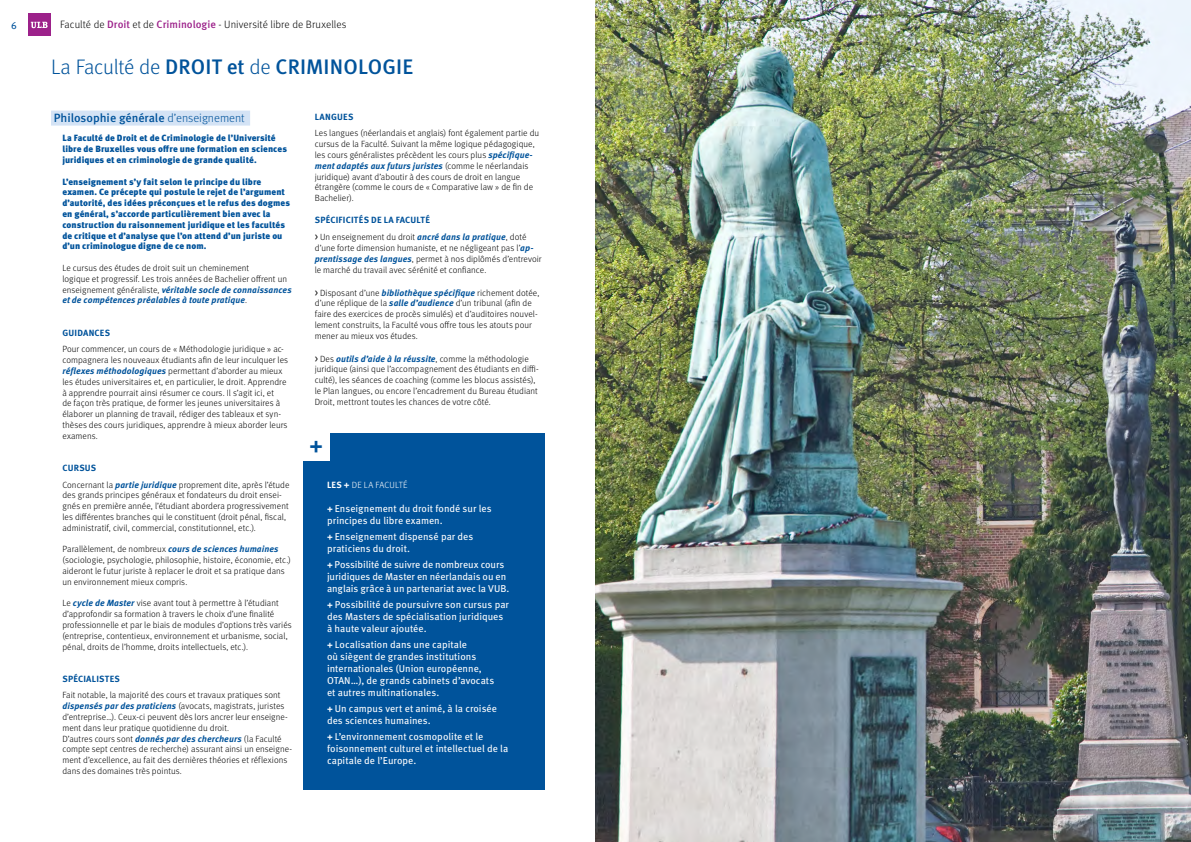
<style>
.page{position:relative;width:1191px;height:842px;background:#fff}
.page>*{position:absolute;margin:0;border:0;box-sizing:border-box;transform-origin:0 0}
.t1{font:500 21px "Meta OT";letter-spacing:.005em;color:#00539b}
.t2{font:700 21px "Meta OT";color:#00539b}
.t3{font:500 12px "Meta OT";color:#00539b}
.t4{font:300 10.6px "Meta OT";letter-spacing:.005em;color:#000}
.t5{font:10px/12px "Meta OT";color:#fff}
.t6{font:10px "Meta OT";color:#00539b}
.t7{font:300 9px/10.8px "Meta OT";letter-spacing:.005em;color:#000}
.t8{font:900 9px/10.8px "Meta OT";letter-spacing:.005em;color:#00539b}
.t9{font:700 9px "Meta OT";letter-spacing:.025em;color:#00539b}
.t10{font:300 9px "Meta OT";letter-spacing:.02em;color:#fff}
.s1{font-weight:500;color:#9c218a}
.s2{font-weight:300}
.s3{font-weight:700;font-style:italic;color:#00539b}
.s4{font-weight:700;color:#00539b}
.s5{font-family:"Meta OT Norm";font-weight:400;font-size:10px}
.s6{font-weight:700}
.s7{font-weight:700;font-size:9px}
</style>
<div class="page">
<div style="left:28px;top:14px;width:22px;height:22px;background:#9c218a"></div>
<svg style="left:31px;top:22px;width:17px;height:6px"></svg>
<div style="left:51px;top:111px;width:199px;height:15px;background:#d4e3f5"></div>
<div style="left:303px;top:433px;width:241px;height:357px;background:#00539b"></div>
<div style="left:302px;top:433px;width:28px;height:28px;background:#fff"></div>
<img style="left:595px;top:0;width:596px;height:842px">
<p class="t6" style="left:11px;top:19px;width:7px">6</p>
<p class="t4" style="left:60px;top:19px;width:288px">Faculté de <span class="s1">Droit</span> et de <span class="s1">Criminologie</span> - Université libre de Bruxelles</p>
<h1 class="t1" style="left:51px;top:54px;width:364px"><span class="s2">La Faculté de</span> DROIT et <span class="s2">de</span> CRIMINOLOGIE</h1>
<h2 class="t3" style="left:54px;top:110px;width:192px">Philosophie générale <span class="s2">d’enseignement</span></h2>
<p class="t8" style="left:62px;top:133px;width:226px">La Faculté de Droit et de Criminologie de l’Université libre de Bruxelles vous offre une formation en sciences juridiques et en criminologie de grande qualité.</p>
<p class="t8" style="left:62px;top:176px;width:229px">L’enseignement s’y fait selon le principe du libre examen. Ce précepte qui postule le rejet de l’argument d’autorité, des idées préconçues et le refus des dogmes en général, s’accorde particulièrement bien avec la construction du raisonnement juridique et les facultés de critique et d’analyse que l’on attend d’un juriste ou d’un criminologue digne de ce nom.</p>
<p class="t7" style="left:62px;top:263px;width:231px">Le cursus des études de droit suit un cheminement<br>logique et progressif. Les trois années de Bachelier offrent un enseignement généraliste, <span class="s3">véritable socle de connaissances et de compétences préalables à toute pratique</span>.</p>
<p class="t9" style="left:62px;top:327px;width:49px">GUIDANCES</p>
<p class="t7" style="left:62px;top:344px;width:227px">Pour commencer, un cours de « Méthodologie juridique » ac&shy;compagnera les nouveaux étudiants afin de leur inculquer les <span class="s3">réflexes méthodologiques</span> permettant d’aborder au mieux les études universitaires et, en particulier, le droit. Apprendre à apprendre pourrait ainsi résumer ce cours. Il s’agit ici, et<br>de façon très pratique, de former les jeunes universitaires à élaborer un planning de travail, rédiger des tableaux et syn&shy;thèses des cours juridiques, apprendre à mieux aborder leurs examens.</p>
<p class="t7" style="left:62px;top:460px;width:229px;line-height:16.5px"><span class="s4">CURSUS<br></span>Concernant la <span class="s3">partie juridique</span> proprement dite, après l’étude</p>
<p class="t7" style="left:62px;top:490px;width:228px">des grands principes généraux et fondateurs du droit ensei&shy;gnés en première année, l’étudiant abordera progressivement les différentes branches qui le constituent (droit pénal, fiscal, administratif, civil, commercial, constitutionnel, etc.).</p>
<p class="t7" style="left:62px;top:544px;width:230px">Parallèlement, de nombreux <span class="s3">cours de sciences humaines </span>(sociologie, psychologie, philosophie, histoire, économie, etc.) aideront le futur juriste à replacer le droit et sa pratique dans un environnement mieux compris.</p>
<p class="t7" style="left:62px;top:598px;width:231px">Le <span class="s3">cycle de Master</span> vise avant tout à permettre à l’étudiant d’approfondir sa formation à travers le choix d’une finalité professionnelle et par le biais de modules d’options très variés (entreprise, contentieux, environnement et urbanisme, social, pénal, droits de l’homme, droits intellectuels, etc.).</p>
<p class="t9" style="left:62px;top:673px;width:59px">SPÉCIALISTES</p>
<p class="t7" style="left:62px;top:690px;width:231px">Fait notable, la majorité des cours et travaux pratiques sont <span class="s3">dispensés par des praticiens</span> (avocats, magistrats, juristes d’entreprise…). Ceux-ci peuvent dès lors ancrer leur enseigne&shy;ment dans leur pratique quotidienne du droit.<br>D’autres cours sont <span class="s3">donnés par des chercheurs</span> (la Faculté compte sept centres de recherche) assurant ainsi un enseigne&shy;ment d’excellence, au fait des dernières théories et réflexions dans des domaines très pointus.</p>
<p class="t9" style="left:315px;top:111px;width:40px">LANGUES</p>
<p class="t7" style="left:315px;top:128px;width:226px">Les langues (néerlandais et anglais) font également partie du cursus de la Faculté. Suivant la même logique pédagogique, les cours généralistes précèdent les cours plus <span class="s3">spécifique&shy;ment adaptés aux futurs juristes</span> (comme le néerlandais juridique) avant d’aboutir à des cours de droit en langue étrangère (comme le cours de « Comparative law » de fin de Bachelier).</p>
<p class="t7" style="left:315px;top:211px;width:213px;line-height:17.7px"><span class="s4">SPÉCIFICITÉS DE LA FACULTÉ<br></span><span class="s5">&gt;</span> Un enseignement du droit <span class="s3">ancré dans la pratique</span>, doté</p>
<p class="t7" style="left:315px;top:243px;width:228px">d’une forte dimension humaniste, et ne négligeant pas l’<span class="s3">ap&shy;prentissage des langues</span>, permet à nos diplômés d’entrevoir le marché du travail avec sérénité et confiance.</p>
<p class="t7" style="left:315px;top:287px;width:226px"><span class="s5">&gt;</span> Disposant d’une <span class="s3">bibliothèque spécifique</span> richement dotée, d’une réplique de la <span class="s3">salle d’audience</span> d’un tribunal (afin de faire des exercices de procès simulés) et d’auditoires nouvel&shy;lement construits, la Faculté vous offre tous les atouts pour mener au mieux vos études.</p>
<p class="t7" style="left:315px;top:353px;width:225px"><span class="s5">&gt;</span> Des <span class="s3">outils d’aide à la réussite</span>, comme la méthodologie juridique (ainsi que l’accompagnement des étudiants en diffi&shy;culté), les séances de coaching (comme les blocus assistés), le Plan langues, ou encore l’encadrement du Bureau étudiant Droit, mettront toutes les chances de votre côté.</p>
<h1 class="t2" style="left:309px;top:433px;width:15px">+</h1>
<p class="t10" style="left:327px;top:480px;width:82px"><span class="s6">LES +</span> DE LA FACULTÉ</p>
<p class="t5" style="left:327px;top:503px;width:166px"><span class="s7">+</span> Enseignement du droit fondé sur les principes du libre examen.</p>
<p class="t5" style="left:327px;top:531px;width:148px"><span class="s7">+</span> Enseignement dispensé par des praticiens du droit.</p>
<p class="t5" style="left:327px;top:559px;width:184px"><span class="s7">+</span> Possibilité de suivre de nombreux cours juridiques de Master en néerlandais ou en anglais grâce à un partenariat avec la VUB.</p>
<p class="t5" style="left:327px;top:599px;width:183px"><span class="s7">+</span> Possibilité de poursuivre son cursus par des Masters de spécialisation juridiques à haute valeur ajoutée.</p>
<p class="t5" style="left:327px;top:639px;width:169px"><span class="s7">+</span> Localisation dans une capitale<br>où siègent de grandes institutions internationales (Union européenne, OTAN…), de grands cabinets d’avocats et autres multinationales.</p>
<p class="t5" style="left:327px;top:703px;width:171px"><span class="s7">+</span> Un campus vert et animé, à la croisée des sciences humaines.</p>
<p class="t5" style="left:327px;top:731px;width:183px"><span class="s7">+</span> L’environnement cosmopolite et le foisonnement culturel et intellectuel de la capitale de l’Europe.</p>
</div>
